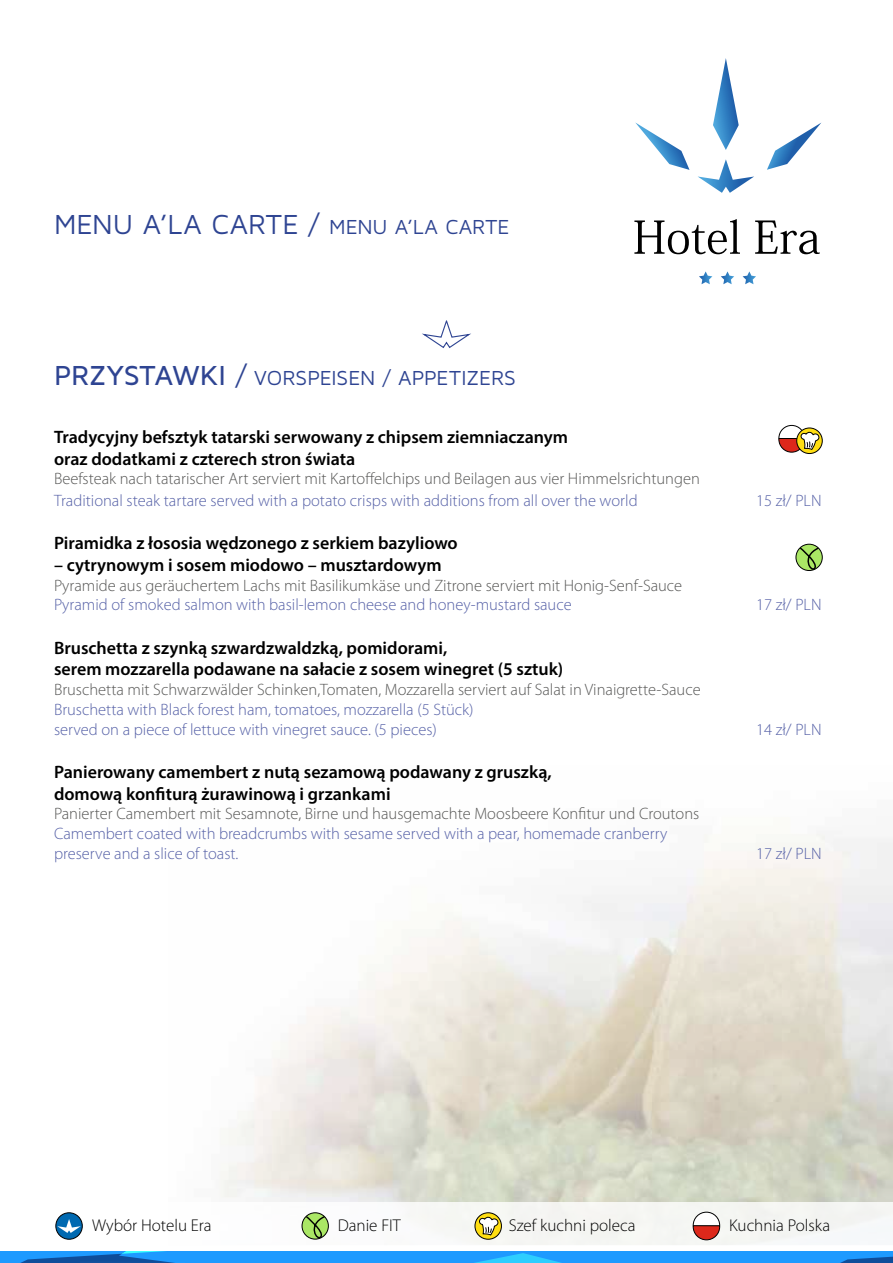
<style>
.page{position:relative;width:893px;height:1263px;background:#fff}
.page>*{position:absolute;margin:0;border:0;box-sizing:border-box;transform-origin:0 0}
.t1{font:28.5px "Maven Pro";color:#2e4492}
.t2{font:21px "Maven Pro";letter-spacing:-.005em;color:#2e4492}
.t3{font:600 18px/21.6px "Myriad Pro";color:#000}
.t4{font:300 17.1px "Myriad Pro";color:#000}
.t5{font:300 16.5px/19.8px "Myriad Pro";color:#5661a7}
.t6{font:300 16.5px "Myriad Pro";color:#575756}
.s1{font-size:21px}
.s2{font-weight:500;font-size:28.5px}
.s3{font-size:28.5px}
</style>
<div class="page">
<svg style="left:422px;top:320px;width:49px;height:28px"></svg>
<div style="left:0;top:1202px;width:893px;height:49px;background:#f7f8f5"></div>
<svg style="left:797px;top:428px;width:25px;height:25px"></svg>
<div style="left:796px;top:428px;width:27px;height:26px;border:1px solid #000;border-radius:50%"></div>
<svg style="left:778px;top:425px;width:41px;height:28px"></svg>
<svg style="left:796px;top:544px;width:26px;height:26px"></svg>
<div style="left:796px;top:544px;width:27px;height:27px;border:1px solid #000;border-radius:50%"></div>
<svg style="left:799px;top:546px;width:21px;height:25px"></svg>
<svg style="left:0;top:1212px;width:893px;height:51px"></svg>
<svg style="left:698px;top:159px;width:56px;height:34px"></svg>
<svg style="left:713px;top:58px;width:26px;height:92px"></svg>
<svg style="left:767px;top:123px;width:54px;height:47px"></svg>
<svg style="left:635px;top:122px;width:54px;height:48px"></svg>
<svg style="left:634px;top:219px;width:186px;height:35px"></svg>
<svg style="left:699px;top:271px;width:13px;height:13px"></svg>
<svg style="left:721px;top:271px;width:13px;height:13px"></svg>
<svg style="left:743px;top:271px;width:13px;height:13px"></svg>
<h1 class="t1" style="left:54px;top:206px;width:457px">MENU A’LA CARTE / <span class="s1">MENU A’LA CARTE</span></h1>
<p class="t2" style="left:54px;top:365px;width:464px"><span class="s2">PRZYSTAWKI</span> <span class="s3">/</span> VORSPEISEN / APPETIZERS</p>
<p class="t3" style="left:54px;top:426px;width:516px">Tradycyjny befsztyk tatarski serwowany z chipsem ziemniaczanym oraz dodatkami z czterech stron świata</p>
<p class="t6" style="left:54px;top:469px;width:647px">Beefsteak nach tatarischer Art serviert mit Kartoffelchips und Beilagen aus vier Himmelsrichtungen</p>
<p class="t5" style="left:54px;top:490px;width:585px">Traditional steak tartare served with a potato crisps with additions from all over the world</p>
<p class="t5" style="left:756px;top:490px;width:67px">15 zł/ PLN</p>
<p class="t3" style="left:54px;top:532px;width:405px">Piramidka z łososia wędzonego z serkiem bazyliowo</p>
<p class="t3" style="left:54px;top:554px;width:389px">– cytrynowym i sosem miodowo – musztardowym</p>
<p class="t6" style="left:54px;top:575px;width:630px">Pyramide aus geräuchertem Lachs mit Basilikumkäse und Zitrone serviert mit Honig-Senf-Sauce</p>
<p class="t5" style="left:54px;top:595px;width:519px">Pyramid of smoked salmon with basil-lemon cheese and honey-mustard sauce</p>
<p class="t5" style="left:756px;top:595px;width:67px">17 zł/ PLN</p>
<p class="t3" style="left:54px;top:636px;width:511px">Bruschetta z szynką szwardzwaldzką, pomidorami,<br>serem mozzarella podawane na sałacie z sosem winegret (5 sztuk)</p>
<p class="t6" style="left:54px;top:680px;width:648px">Bruschetta mit Schwarzwälder Schinken,Tomaten, Mozzarella serviert auf Salat in Vinaigrette-Sauce</p>
<p class="t5" style="left:54px;top:699px;width:421px">Bruschetta with Black forest ham, tomatoes, mozzarella (5 Stück) served on a piece of lettuce with vinegret sauce. (5 pieces)</p>
<p class="t5" style="left:756px;top:719px;width:67px">14 zł/ PLN</p>
<p class="t3" style="left:54px;top:761px;width:499px">Panierowany camembert z nutą sezamową podawany z gruszką, domową konfiturą żurawinową i grzankami</p>
<p class="t6" style="left:54px;top:804px;width:647px">Panierter Camembert mit Sesamnote, Birne und hausgemachte Moosbeere Konfitur und Croutons</p>
<p class="t5" style="left:54px;top:823px;width:615px">Camembert coated with breadcrumbs with sesame served with a pear, homemade cranberry preserve and a slice of toast.</p>
<p class="t5" style="left:756px;top:843px;width:67px">17 zł/ PLN</p>
<p class="t4" style="left:92px;top:1215px;width:121px">Wybór Hotelu Era</p>
<p class="t4" style="left:338px;top:1215px;width:65px">Danie FIT</p>
<p class="t4" style="left:509px;top:1215px;width:128px">Szef kuchni poleca</p>
<p class="t4" style="left:729px;top:1215px;width:103px">Kuchnia Polska</p>
</div>
